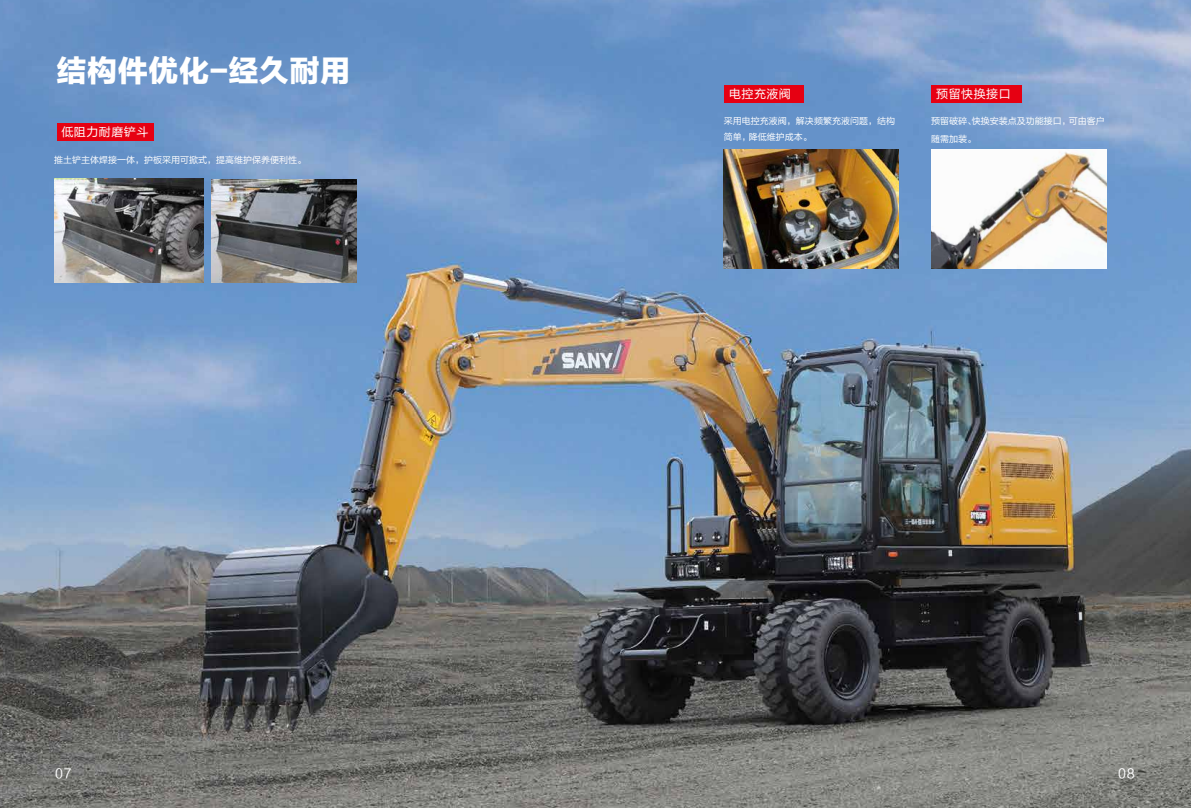
<style>
.page{position:relative;width:1191px;height:808px;background:#fff}
.page>*{position:absolute;margin:0;border:0;box-sizing:border-box;transform-origin:0 0}
.t1{font:30px "FZLTTHK GBK1 0";letter-spacing:.02em;color:#fff}
.t2{font:13px "FZLTHK GBK1 0";color:#fff}
.t3{font:12px "FZLTHK GBK1 0";letter-spacing:.04em;color:#fff}
.t4{font:9px/16px "FZLTHK GBK1 0";color:#fff}
</style>
<div class="page">
<img style="left:0;top:0;width:1191px;height:808px">
<div style="left:57px;top:124px;width:97px;height:17px;background:#e60012"></div>
<div style="left:724px;top:85px;width:79px;height:17px;background:#e60012"></div>
<div style="left:931px;top:85px;width:91px;height:17px;background:#e60012"></div>
<img style="left:211px;top:180px;width:145px;height:103px">
<img style="left:54px;top:179px;width:150px;height:103px">
<img style="left:931px;top:149px;width:175px;height:120px">
<img style="left:724px;top:149px;width:174px;height:120px">
<h1 class="t1" style="left:57px;top:54px;width:295px">结构件优化-经久耐用</h1>
<h3 class="t3" style="left:61px;top:125px;width:88px">低阻力耐磨铲斗</h3>
<p class="t4" style="left:54px;top:152px;width:254px">推土铲主体焊接一体，护板采用可掀式，提高维护保养便利性。</p>
<h3 class="t3" style="left:729px;top:87px;width:63px">电控充液阀</h3>
<h3 class="t3" style="left:936px;top:87px;width:76px">预留快换接口</h3>
<p class="t4" style="left:724px;top:113px;width:172px">采用电控充液阀，解决频繁充液问题，结构简单，降低维护成本。</p>
<p class="t4" style="left:931px;top:113px;width:175px">预留破碎、快换安装点及功能接口，可由客户</p>
<p class="t4" style="left:931px;top:131px;width:46px">随需加装。</p>
<h2 class="t2" style="left:55px;top:766px;width:18px">07</h2>
<h2 class="t2" style="left:1118px;top:766px;width:18px">08</h2>
</div>
